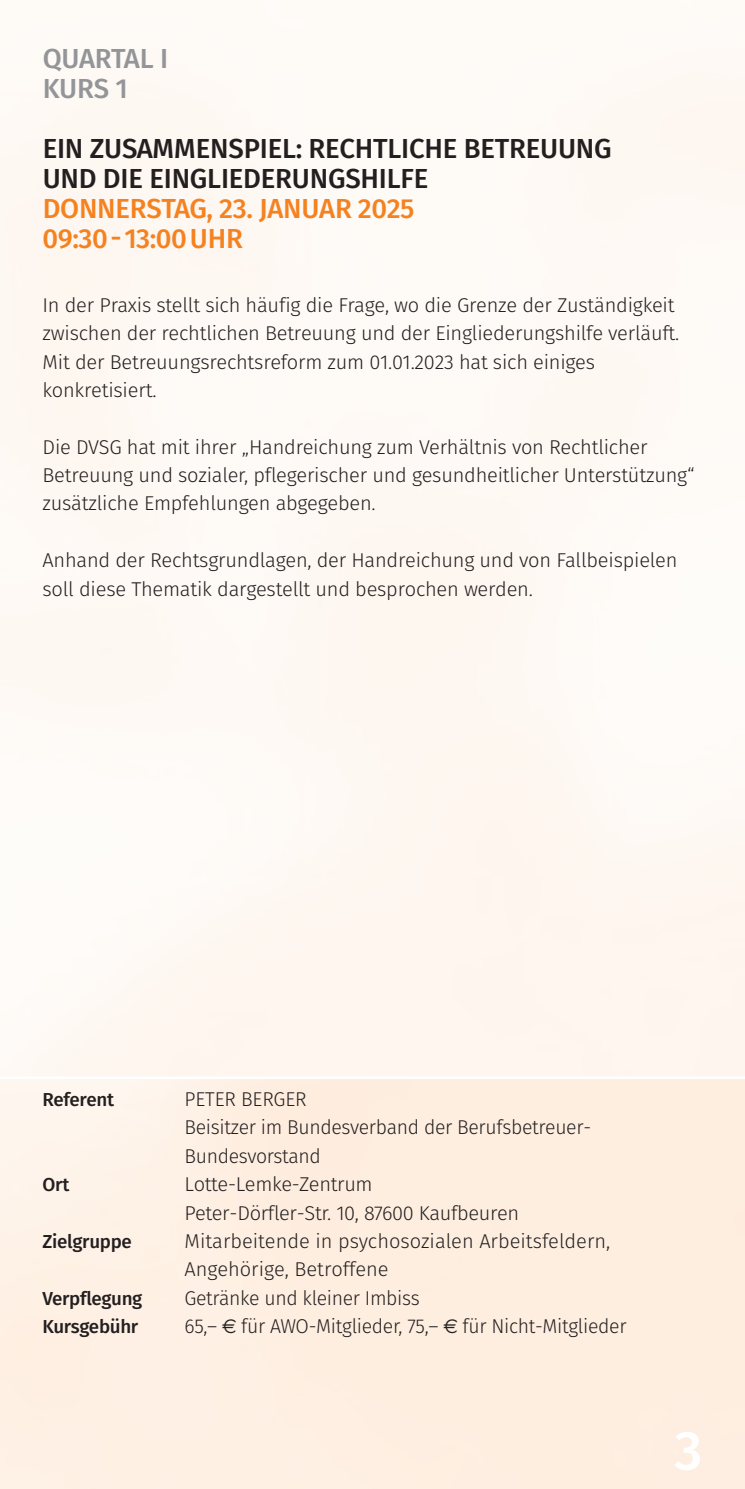
<style>
.page{position:relative;width:745px;height:1489px;background:#fff}
.page>*{position:absolute;margin:0;border:0;box-sizing:border-box;transform-origin:0 0}
.t1{font:500 55px "Fira Sans";color:#fff}
.t2{font:500 27.5px "Fira Sans";letter-spacing:-.01em;color:#231f20}
.t3{font:500 27.5px "Fira Sans";letter-spacing:-.01em;color:#f58220}
.t4{font:500 27.5px "Fira Sans";letter-spacing:-.01em;color:#939598}
.t5{font:300 20px/28.2px "Fira Sans";letter-spacing:-.01em;color:#231f20}
.t6{font:500 18.75px "Fira Sans";letter-spacing:-.015em;color:#231f20}
.s1{font-family:"Euro Sans";font-weight:400}
</style>
<div class="page">
<div style="left:0;top:1079px;width:744px;height:409px;background:#feeee0"></div>
<p class="t4" style="left:43px;top:47px;width:127px">QUARTAL I</p>
<p class="t4" style="left:43px;top:78px;width:86px">KURS 1</p>
<p class="t2" style="left:43px;top:137px;width:570px">EIN ZUSAMMENSPIEL: RECHTLICHE BETREUUNG</p>
<p class="t2" style="left:43px;top:168px;width:387px">UND DIE EINGLIEDERUNGSHILFE</p>
<p class="t3" style="left:43px;top:197px;width:373px">DONNERSTAG, 23. JANUAR 2025</p>
<p class="t3" style="left:42px;top:228px;width:202px">09:30-13:00UHR</p>
<p class="t5" style="left:43px;top:292px;width:638px">In der Praxis stellt sich häufig die Frage, wo die Grenze der Zuständigkeit zwischen der rechtlichen Betreuung und der Eingliederungshilfe verläuft.</p>
<p class="t5" style="left:43px;top:349px;width:553px">Mit der Betreuungsrechtsreform zum 01.01.2023 hat sich einiges</p>
<p class="t5" style="left:43px;top:377px;width:115px">konkretisiert.</p>
<p class="t5" style="left:43px;top:434px;width:653px">Die DVSG hat mit ihrer „Handreichung zum Verhältnis von Rechtlicher<br>Betreuung und sozialer, pflegerischer und gesundheitlicher Unterstützung“ zusätzliche Empfehlungen abgegeben.</p>
<p class="t5" style="left:43px;top:547px;width:636px">Anhand der Rechtsgrundlagen, der Handreichung und von Fallbeispielen soll diese Thematik dargestellt und besprochen werden.</p>
<p class="t6" style="left:43px;top:1091px;width:73px">Referent</p>
<p class="t6" style="left:43px;top:1176px;width:29px">Ort</p>
<p class="t6" style="left:43px;top:1233px;width:91px">Zielgruppe</p>
<p class="t6" style="left:43px;top:1290px;width:101px">Verpflegung</p>
<p class="t6" style="left:43px;top:1318px;width:97px">Kursgebühr</p>
<p class="t5" style="left:184px;top:1086px;width:123px">PETER BERGER</p>
<p class="t5" style="left:184px;top:1114px;width:408px">Beisitzer im Bundesverband der Berufsbetreuer-</p>
<p class="t5" style="left:184px;top:1143px;width:138px">Bundesvorstand</p>
<p class="t5" style="left:184px;top:1171px;width:190px">Lotte-Lemke-Zentrum</p>
<p class="t5" style="left:184px;top:1199px;width:336px">Peter-Dörfler-Str. 10, 87600 Kaufbeuren</p>
<p class="t5" style="left:184px;top:1228px;width:427px">Mitarbeitende in psychosozialen Arbeitsfeldern,</p>
<p class="t5" style="left:184px;top:1256px;width:205px">Angehörige, Betroffene</p>
<p class="t5" style="left:184px;top:1284px;width:237px">Getränke und kleiner Imbiss</p>
<p class="t5" style="left:184px;top:1313px;width:443px">65,– <span class="s1">€</span> für AWO-Mitglieder, 75,– <span class="s1">€</span> für Nicht-Mitglieder</p>
<p class="t1" style="left:673px;top:1427px;width:30px">3</p>
</div>
